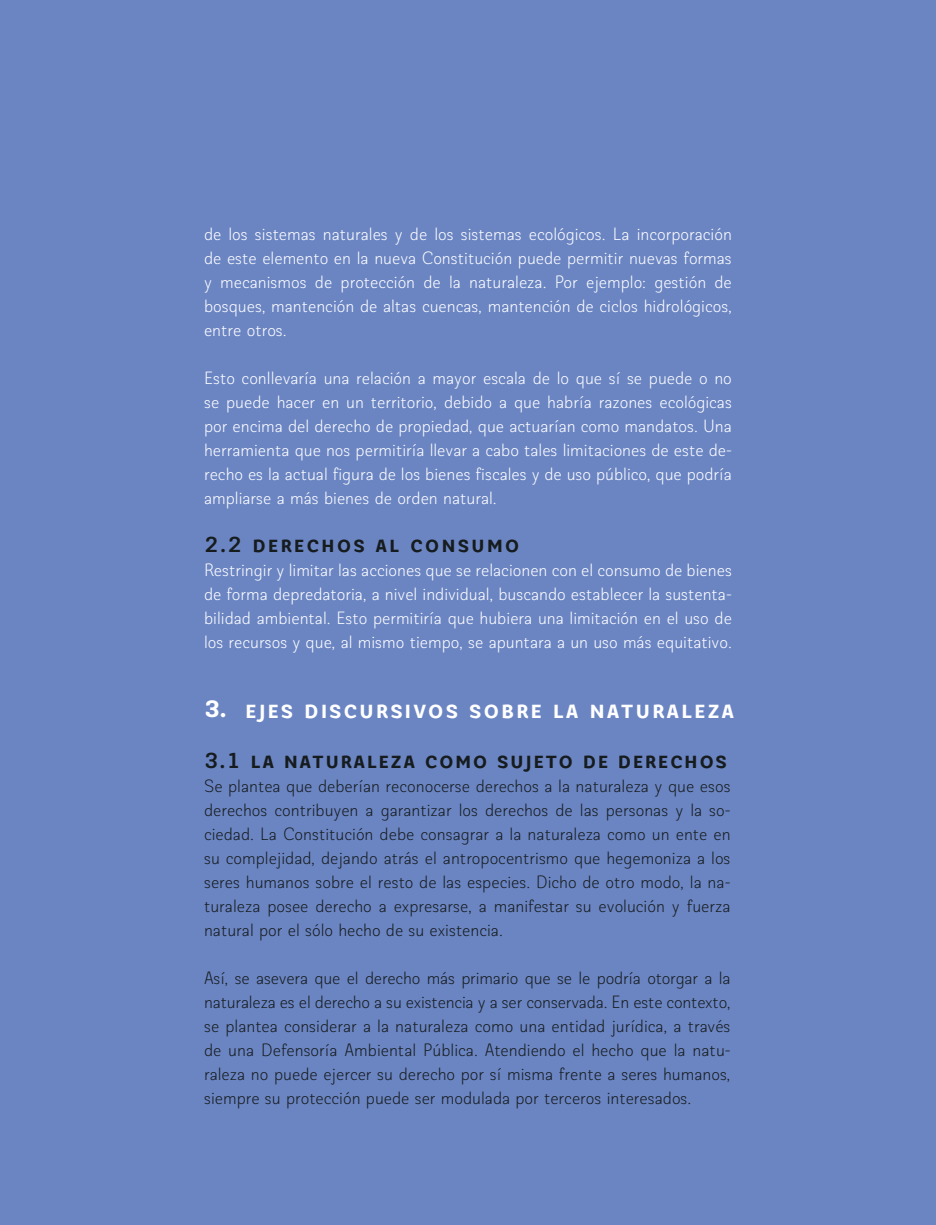
<style>
.page{position:relative;width:936px;height:1225px;background:#fff}
.page>*{position:absolute;margin:0;border:0;box-sizing:border-box;transform-origin:0 0}
.t1{font:700 26px "Biblioteca Sans";letter-spacing:.07em;color:#fff}
.t2{font:700 24px "Biblioteca Sans";letter-spacing:.06em;color:#161c1e}
.t3{font:700 24px "Biblioteca Sans";letter-spacing:.08em;color:#161c1e}
.t4{font:900 24px "Biblioteca Sans";color:#fff}
.t5{font:18px/24px "Biblioteca Sans";color:#fff;text-align:justify}
.t6{font:18px/24px "Biblioteca Sans";color:#161c1e;text-align:justify}
.s1{font-size:22px}
</style>
<div class="page">
<div style="left:0;top:0;width:935px;height:1225px;background:#6b85c3"></div>
<p class="t5" style="left:204px;top:222px;width:529px">de los sistemas naturales y de los sistemas ecológicos. La incorporación de este elemento en la nueva Constitución puede permitir nuevas formas y mecanismos de protección de la naturaleza. Por ejemplo: gestión de bosques, mantención de altas cuencas, mantención de ciclos hidrológicos, entre otros.</p>
<p class="t5" style="left:204px;top:366px;width:529px">Esto conllevaría una relación a mayor escala de lo que sí se puede o no se puede hacer en un territorio, debido a que habría razones ecológicas por encima del derecho de propiedad, que actuarían como mandatos. Una herramienta que nos permitiría llevar a cabo tales limitaciones de este de&shy;recho es la actual figura de los bienes fiscales y de uso público, que podría ampliarse a más bienes de orden natural.</p>
<p class="t3" style="left:204px;top:529px;width:317px"><span class="s1">2.2</span> Derechos al consumo</p>
<p class="t5" style="left:204px;top:558px;width:529px">Restringir y limitar las acciones que se relacionen con el consumo de bienes de forma depredatoria, a nivel individual, buscando establecer la sustenta&shy;bilidad ambiental. Esto permitiría que hubiera una limitación en el uso de los recursos y que, al mismo tiempo, se apuntara a un uso más equitativo.</p>
<p class="t4" style="left:204px;top:693px;width:24px">3.</p>
<p class="t1" style="left:245px;top:693px;width:490px">ejes discursivos sobre la naturaleza</p>
<p class="t2" style="left:204px;top:745px;width:524px"><span class="s1">3.1</span> La naturaleza como sujeto de derechos</p>
<p class="t6" style="left:204px;top:774px;width:528px">Se plantea que deberían reconocerse derechos a la naturaleza y que esos derechos contribuyen a garantizar los derechos de las personas y la so&shy;ciedad. La Constitución debe consagrar a la naturaleza como un ente en su complejidad, dejando atrás el antropocentrismo que hegemoniza a los seres humanos sobre el resto de las especies. Dicho de otro modo, la na&shy;turaleza posee derecho a expresarse, a manifestar su evolución y fuerza natural por el sólo hecho de su existencia.</p>
<p class="t6" style="left:204px;top:966px;width:528px">Así, se asevera que el derecho más primario que se le podría otorgar a la naturaleza es el derecho a su existencia y a ser conservada. En este contexto, se plantea considerar a la naturaleza como una entidad jurídica, a través de una Defensoría Ambiental Pública. Atendiendo el hecho que la natu&shy;raleza no puede ejercer su derecho por sí misma frente a seres humanos, siempre su protección puede ser modulada por terceros interesados.</p>
</div>
